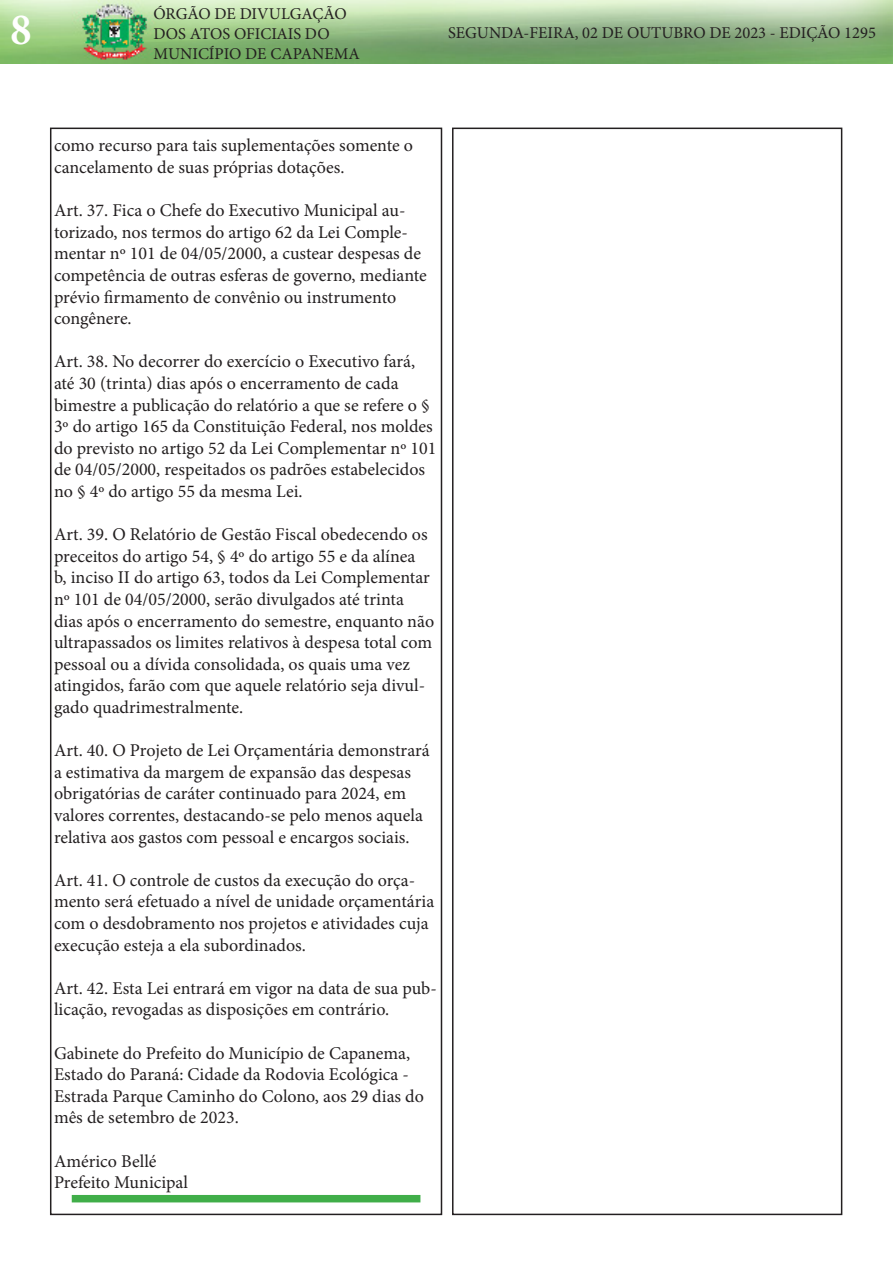
<style>
.page{position:relative;width:893px;height:1263px;background:#fff}
.page>*{position:absolute;margin:0;border:0;box-sizing:border-box;transform-origin:0 0}
.t1{font:700 condensed 45px "Minion Pro";color:#fff}
.t2{font:18px/21.6px "Minion Pro";color:#231f20}
.t3{font:16.5px/19.8px "Minion Pro";color:#231f20}
</style>
<div class="page">
<div style="left:50px;top:128px;width:392px;height:1087px;border:2px solid #231f20"></div>
<img style="left:0;top:0;width:893px;height:64px">
<div style="left:452px;top:128px;width:390px;height:1087px;border:2px solid #231f20"></div>
<div style="left:72px;top:1195px;width:348px;height:7px;background:#40ae49"></div>
<h1 class="t1" style="left:11px;top:-1px;width:22px">8</h1>
<p class="t3" style="left:153px;top:4px;width:208px">ÓRGÃO DE DIVULGAÇÃO<br>DOS ATOS OFICIAIS DO<br>MUNICÍPIO DE CAPANEMA</p>
<p class="t3" style="left:448px;top:23px;width:429px">SEGUNDA-FEIRA, 02 DE OUTUBRO DE 2023 - EDIÇÃO 1295</p>
<p class="t2" style="left:54px;top:135px;width:361px">como recurso para tais suplementações somente o cancelamento de suas próprias dotações.</p>
<p class="t2" style="left:54px;top:200px;width:374px">Art. 37. Fica o Chefe do Executivo Municipal au&shy;torizado, nos termos do artigo 62 da Lei Comple&shy;mentar nº 101 de 04/05/2000, a custear despesas de competência de outras esferas de governo, mediante prévio firmamento de convênio ou instrumento congênere.</p>
<p class="t2" style="left:54px;top:351px;width:384px">Art. 38. No decorrer do exercício o Executivo fará, até 30 (trinta) dias após o encerramento de cada bimestre a publicação do relatório a que se refere o § 3º do artigo 165 da Constituição Federal, nos moldes do previsto no artigo 52 da Lei Complementar nº 101 de 04/05/2000, respeitados os padrões estabelecidos no § 4º do artigo 55 da mesma Lei.</p>
<p class="t2" style="left:54px;top:524px;width:382px">Art. 39. O Relatório de Gestão Fiscal obedecendo os preceitos do artigo 54, § 4º do artigo 55 e da alínea<br>b, inciso II do artigo 63, todos da Lei Complementar nº 101 de 04/05/2000, serão divulgados até trinta dias após o encerramento do semestre, enquanto não ultrapassados os limites relativos à despesa total com pessoal ou a dívida consolidada, os quais uma vez atingidos, farão com que aquele relatório seja divul&shy;gado quadrimestralmente.</p>
<p class="t2" style="left:54px;top:740px;width:377px">Art. 40. O Projeto de Lei Orçamentária demonstrará a estimativa da margem de expansão das despesas obrigatórias de caráter continuado para 2024, em valores correntes, destacando-se pelo menos aquela relativa aos gastos com pessoal e encargos sociais.</p>
<p class="t2" style="left:54px;top:869px;width:382px">Art. 41. O controle de custos da execução do orça&shy;mento será efetuado a nível de unidade orçamentária com o desdobramento nos projetos e atividades cuja execução esteja a ela subordinados.</p>
<p class="t2" style="left:54px;top:977px;width:384px">Art. 42. Esta Lei entrará em vigor na data de sua pub&shy;licação, revogadas as disposições em contrário.</p>
<p class="t2" style="left:54px;top:1042px;width:371px">Gabinete do Prefeito do Município de Capanema, Estado do Paraná: Cidade da Rodovia Ecológica - Estrada Parque Caminho do Colono, aos 29 dias do mês de setembro de 2023.</p>
<p class="t2" style="left:54px;top:1150px;width:104px">Américo Bellé</p>
<p class="t2" style="left:54px;top:1172px;width:136px">Prefeito Municipal</p>
</div>
